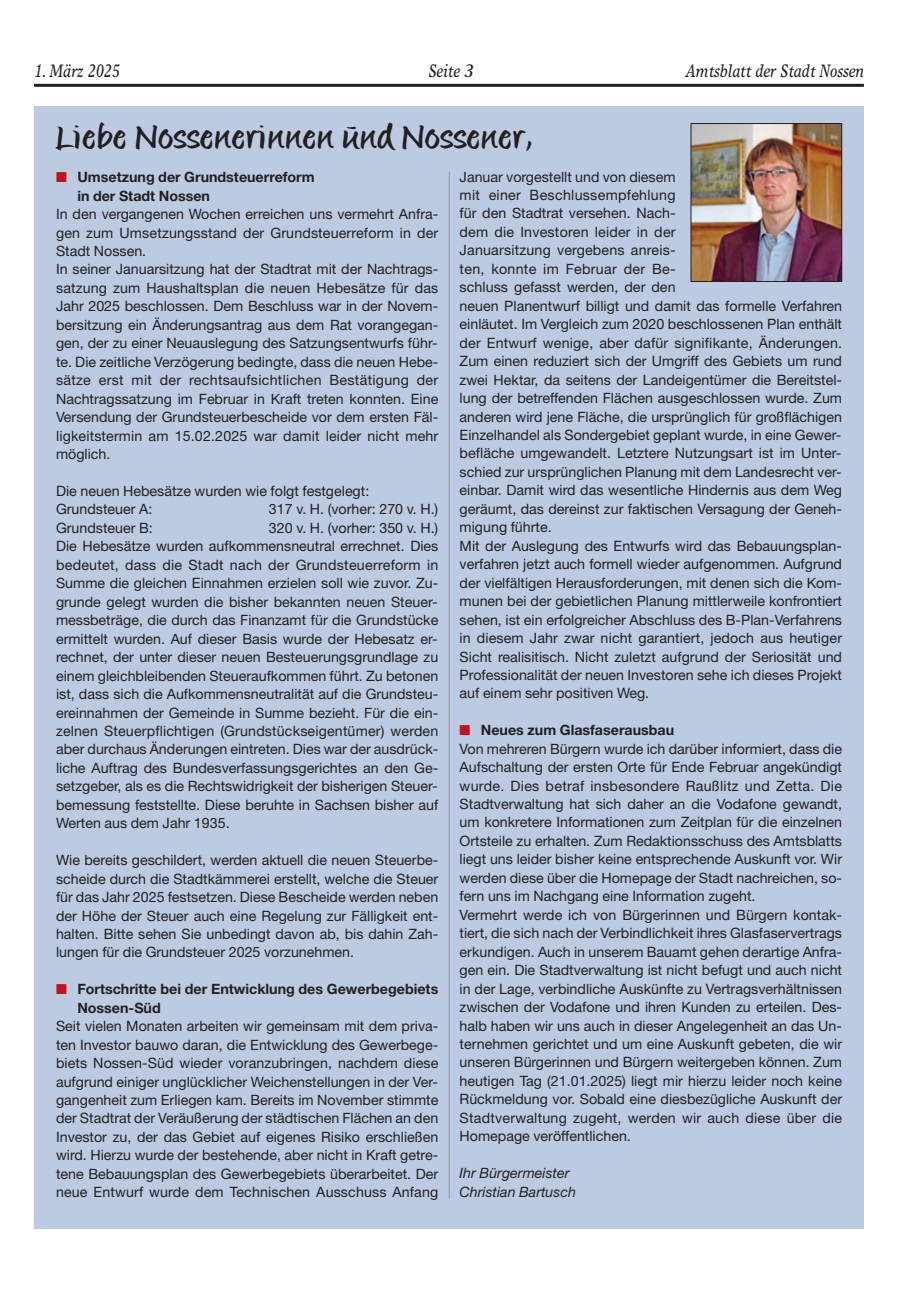
<style>
.page{position:relative;width:915px;height:1293px;background:#fff}
.page>*{position:absolute;margin:0;border:0;box-sizing:border-box;transform-origin:0 0}
.t1{font:31.5px "Matthia LT";color:#231f20;scale:1.3 1}
.t2{font:italic 18px "Times Europa";color:#231f20;scale:.8 1}
.t3{font:14.25px/18.5px "Helvetica Neue";color:#231f20}
.t4{font:700 14.25px/18.5px "Helvetica Neue";color:#231f20}
.t5{font:italic 14.25px/18.5px "Helvetica Neue";color:#231f20}
.s1{color:#c4121a}
.s2{font-weight:700}
</style>
<div class="page">
<hr style="left:34px;top:84px;width:829px;height:3px;background:#231f20">
<div style="left:34px;top:106px;width:829px;height:1123px;background:#bccbe2"></div>
<img style="left:692px;top:125px;width:147px;height:155px">
<div style="left:690px;top:123px;width:151px;height:159px;border:1px solid #231f20"></div>
<hr style="left:448px;top:172px;width:1px;height:1027px;background:#939598">
<p class="t2" style="left:34px;top:64px;width:109px">1. März 2025</p>
<p class="t2" style="left:428px;top:64px;width:58px">Seite 3</p>
<p class="t2" style="left:685px;top:64px;width:224px">Amtsblatt der Stadt Nossen</p>
<h1 class="t1" style="left:55px;top:122px;width:370px">Liebe Nossenerinnen und Nossener,</h1>
<p class="t4" style="left:77px;top:169px;width:239px;text-indent:-21px"><span class="s1">■</span> Umsetzung der Grundsteuerreform in der Stadt Nossen</p>
<p class="t3" style="left:56px;top:206px;width:383px">In den vergangenen Wochen erreichen uns vermehrt Anfra&shy;gen zum Umsetzungsstand der Grundsteuerreform in der Stadt Nossen.<br>In seiner Januarsitzung hat der Stadtrat mit der Nachtrags&shy;satzung zum Haushaltsplan die neuen Hebesätze für das Jahr 2025 beschlossen. Dem Beschluss war in der Novem&shy;bersitzung ein Änderungsantrag aus dem Rat vorangegan&shy;gen, der zu einer Neuauslegung des Satzungsentwurfs führ&shy;te. Die zeitliche Verzögerung bedingte, dass die neuen Hebe&shy;sätze erst mit der rechtsaufsichtlichen Bestätigung der Nachtragssatzung im Februar in Kraft treten konnten. Eine Versendung der Grundsteuerbescheide vor dem ersten Fäl&shy;ligkeitstermin am 15.02.2025 war damit leider nicht mehr möglich.</p>
<p class="t3" style="left:56px;top:483px;width:314px">Die neuen Hebesätze wurden wie folgt festgelegt:<br>Grundsteuer A:</p>
<p class="t3" style="left:459px;top:169px;width:384px">Januar vorgestellt und von diesem<br>mit einer Beschlussempfehlung<br>für den Stadtrat versehen. Nach-<br>dem die Investoren leider in der<br>Januarsitzung vergebens anreis-<br>ten, konnte im Februar der Be-<br>schluss gefasst werden, der den<br>neuen Planentwurf billigt und damit das formelle Verfahren einläutet. Im Vergleich zum 2020 beschlossenen Plan enthält der Entwurf wenige, aber dafür signifikante, Änderungen.<br>Zum einen reduziert sich der Umgriff des Gebiets um rund zwei Hektar, da seitens der Landeigentümer die Bereitstel&shy;lung der betreffenden Flächen ausgeschlossen wurde. Zum anderen wird jene Fläche, die ursprünglich für großflächigen Einzelhandel als Sondergebiet geplant wurde, in eine Gewer&shy;befläche umgewandelt. Letztere Nutzungsart ist im Unter&shy;schied zur ursprünglichen Planung mit dem Landesrecht ver&shy;einbar. Damit wird das wesentliche Hindernis aus dem Weg geräumt, das dereinst zur faktischen Versagung der Geneh&shy;migung führte.<br>Mit der Auslegung des Entwurfs wird das Bebauungsplan&shy;verfahren jetzt auch formell wieder aufgenommen. Aufgrund der vielfältigen Herausforderungen, mit denen sich die Kom&shy;munen bei der gebietlichen Planung mittlerweile konfrontiert sehen, ist ein erfolgreicher Abschluss des B-Plan-Verfahrens in diesem Jahr zwar nicht garantiert, jedoch aus heutiger Sicht realisitisch. Nicht zuletzt aufgrund der Seriosität und Professionalität der neuen Investoren sehe ich dieses Projekt auf einem sehr positiven Weg.</p>
<p class="t3" style="left:459px;top:722px;width:384px"><span class="s1">■</span> <span class="s2">Neues zum Glasfaserausbau<br></span>Von mehreren Bürgern wurde ich darüber informiert, dass die Aufschaltung der ersten Orte für Ende Februar angekündigt wurde. Dies betraf insbesondere Raußlitz und Zetta. Die Stadtverwaltung hat sich daher an die Vodafone gewandt, um konkretere Informationen zum Zeitplan für die einzelnen Ortsteile zu erhalten. Zum Redaktionsschuss des Amtsblatts liegt uns leider bisher keine entsprechende Auskunft vor. Wir werden diese über die Homepage der Stadt nachreichen, so&shy;fern uns im Nachgang eine Information zugeht.<br>Vermehrt werde ich von Bürgerinnen und Bürgern kontak&shy;tiert, die sich nach der Verbindlichkeit ihres Glasfaservertrags erkundigen. Auch in unserem Bauamt gehen derartige Anfra&shy;gen ein. Die Stadtverwaltung ist nicht befugt und auch nicht in der Lage, verbindliche Auskünfte zu Vertragsverhältnissen zwischen der Vodafone und ihren Kunden zu erteilen. Des&shy;halb haben wir uns auch in dieser Angelegenheit an das Un&shy;ternehmen gerichtet und um eine Auskunft gebeten, die wir unseren Bürgerinnen und Bürgern weitergeben können. Zum heutigen Tag (21.01.2025) liegt mir hierzu leider noch keine Rückmeldung vor. Sobald eine diesbezügliche Auskunft der Stadtverwaltung zugeht, werden wir auch diese über die Homepage veröffentlichen.</p>
<p class="t5" style="left:459px;top:1165px;width:118px">Ihr Bürgermeister<br>Christian Bartusch</p>
<p class="t3" style="left:269px;top:501px;width:171px">317 v. H. (vorher: 270 v. H.)</p>
<p class="t3" style="left:56px;top:520px;width:383px;text-align:justify;text-indent:213px">320 v. H. (vorher: 350 v. H.)<br>Die Hebesätze wurden aufkommensneutral errechnet. Dies bedeutet, dass die Stadt nach der Grundsteuerreform in Summe die gleichen Einnahmen erzielen soll wie zuvor. Zu&shy;grunde gelegt wurden die bisher bekannten neuen Steuer&shy;messbeträge, die durch das Finanzamt für die Grundstücke ermittelt wurden. Auf dieser Basis wurde der Hebesatz er&shy;rechnet, der unter dieser neuen Besteuerungsgrundlage zu einem gleichbleibenden Steueraufkommen führt. Zu betonen ist, dass sich die Aufkommensneutralität auf die Grundsteu&shy;ereinnahmen der Gemeinde in Summe bezieht. Für die ein&shy;zelnen Steuerpflichtigen (Grundstückseigentümer) werden aber durchaus Änderungen eintreten. Dies war der ausdrück&shy;liche Auftrag des Bundesverfassungsgerichtes an den Ge&shy;setzgeber, als es die Rechtswidrigkeit der bisherigen Steuer&shy;bemessung feststellte. Diese beruhte in Sachsen bisher auf Werten aus dem Jahr 1935.</p>
<p class="t3" style="left:56px;top:852px;width:383px;text-align:justify">Wie bereits geschildert, werden aktuell die neuen Steuerbe&shy;scheide durch die Stadtkämmerei erstellt, welche die Steuer für das Jahr 2025 festsetzen. Diese Bescheide werden neben der Höhe der Steuer auch eine Regelung zur Fälligkeit ent&shy;halten. Bitte sehen Sie unbedingt davon ab, bis dahin Zah&shy;lungen für die Grundsteuer 2025 vorzunehmen.</p>
<p class="t4" style="left:77px;top:981px;width:362px;text-indent:-21px"><span class="s1">■</span> Fortschritte bei der Entwicklung des Gewerbegebiets<br>Nossen-Süd</p>
<p class="t3" style="left:56px;top:1018px;width:383px;text-align:justify">Seit vielen Monaten arbeiten wir gemeinsam mit dem priva&shy;ten Investor bauwo daran, die Entwicklung des Gewerbege&shy;biets Nossen-Süd wieder voranzubringen, nachdem diese aufgrund einiger unglücklicher Weichenstellungen in der Ver&shy;gangenheit zum Erliegen kam. Bereits im November stimmte der Stadtrat der Veräußerung der städtischen Flächen an den Investor zu, der das Gebiet auf eigenes Risiko erschließen wird. Hierzu wurde der bestehende, aber nicht in Kraft getre&shy;tene Bebauungsplan des Gewerbegebiets überarbeitet. Der neue Entwurf wurde dem Technischen Ausschuss Anfang</p>
<p class="t3" style="left:56px;top:520px;width:98px">Grundsteuer B:</p>
</div>
